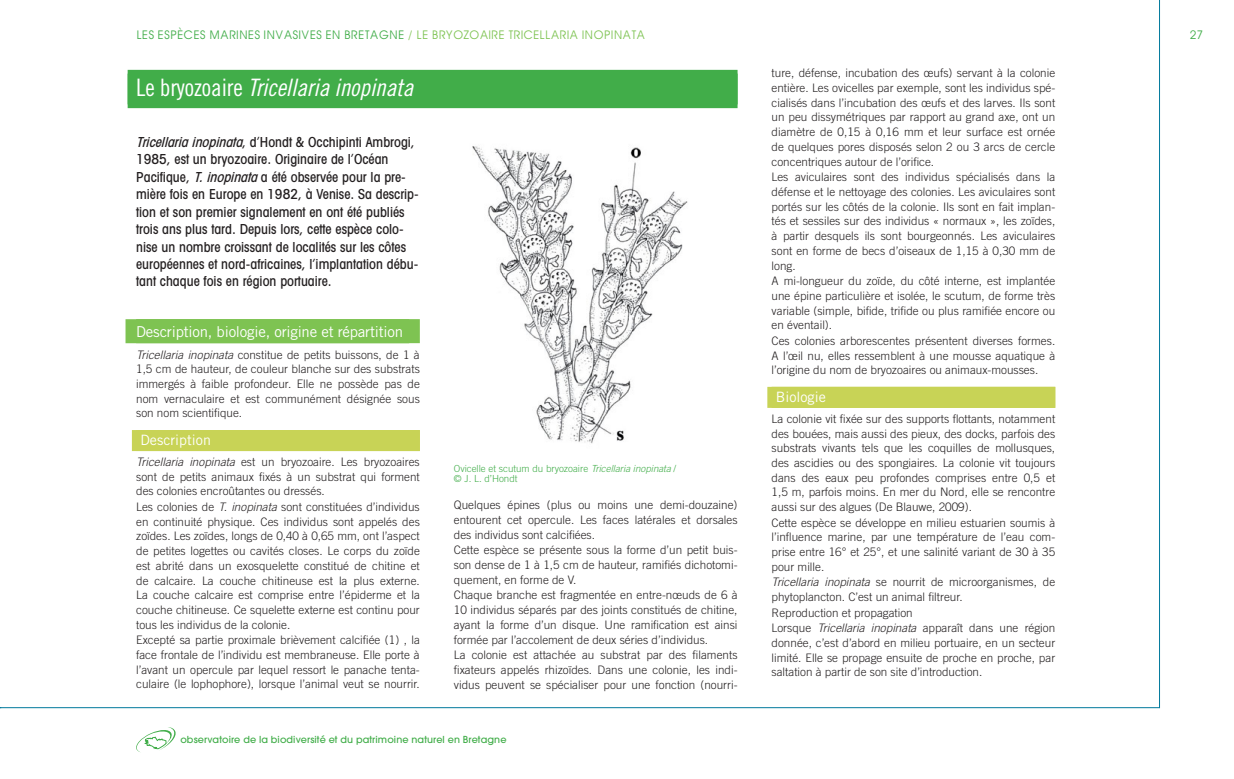
<style>
.page{position:relative;width:1234px;height:779px;background:#fff}
.page>*{position:absolute;margin:0;border:0;box-sizing:border-box;transform-origin:0 0}
.t1{font:24px "Trade Gothic Cond Eighteen Obl";letter-spacing:-.005em;color:#fff}
.t2{font:15px "Trade Gothic";letter-spacing:-.015em;color:#fff}
.t3{font:14.25px "Trade Gothic";color:#fff}
.t4{font:500 condensed 13.8px/17.4px "Avant Garde";color:#231f20}
.t5{font:12px "Avant Garde";color:#41ad49}
.t6{font:300 11.7px/14.9px "Trade Gothic";color:#231f20}
.t7{font:300 9.75px/10.5px "Trade Gothic";color:#41ad49}
.t8{font:500 9.6px "Avant Garde";letter-spacing:.01em;color:#41ad49}
.s1{color:#7ec352}
.s2{font-family:"Trade Gothic Cond Eighteen"}
.s3{font-style:italic}
</style>
<div class="page">
<svg style="left:136px;top:727px;width:40px;height:25px"></svg>
<hr style="left:0;top:706px;width:1158px;height:1px;background:#00799c">
<hr style="left:1158px;top:0;width:1px;height:707px;background:#00799c">
<div style="left:125px;top:319px;width:284px;height:24px;background:#7ec352"></div>
<div style="left:136px;top:319px;width:284px;height:24px;background:#7ec352"></div>
<div style="left:136px;top:430px;width:284px;height:21px;background:#c8d356"></div>
<div style="left:128px;top:74px;width:609px;height:34px;background:#41ad49"></div>
<div style="left:128px;top:70px;width:609px;height:34px;background:#41ad49"></div>
<div style="left:771px;top:386px;width:283px;height:21px;background:#c8d356"></div>
<img style="left:472px;top:146px;width:216px;height:298px">
<p class="t5" style="left:136px;top:30px;width:510px">LES ESPÈCES MARINES INVASIVES EN BRETAGNE <span class="s1">/ LE BRYOZOAIRE TRICELLARIA INOPINATA</span></p>
<p class="t5" style="left:1189px;top:30px;width:15px">27</p>
<p class="t1" style="left:136px;top:79px;width:279px"><span class="s2">Le bryozoaire</span> Tricellaria inopinata</p>
<p class="t4" style="left:136px;top:135px;width:284px"><span class="s3">Tricellaria inopinata</span>, d’Hondt &amp; Occhipinti Ambrogi, 1985, est un bryozoaire. Originaire de l’Océan Pacifique, <span class="s3">T.inopinata</span> a été observée pour la pre&shy;mière fois en Europe en 1982, à Venise. Sa descrip&shy;tion et son premier signalement en ont été publiés trois ans plus tard. Depuis lors, cette espèce colo&shy;nise un nombre croissant de localités sur les côtes européennes et nord-africaines, l’implantation débu&shy;tant chaque fois en région portuaire.</p>
<p class="t2" style="left:136px;top:326px;width:268px">Description, biologie, origine et répartition</p>
<p class="t6" style="left:136px;top:348px;width:285px;text-align:justify"><span class="s3">Tricellaria inopinata</span> constitue de petits buissons, de 1 à 1,5 cm de hauteur, de couleur blanche sur des substrats immergés à faible profondeur. Elle ne possède pas de nom vernaculaire et est communément désignée sous son nom scientifique.</p>
<p class="t3" style="left:140px;top:435px;width:72px">Description</p>
<p class="t6" style="left:136px;top:455px;width:285px"><span class="s3">Tricellaria inopinata</span> est un bryozoaire. Les bryozoaires sont de petits animaux fixés à un substrat qui forment des colonies encroûtantes ou dressés.<br>Les colonies de <span class="s3">T. inopinata</span> sont constituées d’individus en continuité physique. Ces individus sont appelés des zoïdes. Les zoïdes, longs de 0,40 à 0,65 mm, ont l’aspect de petites logettes ou cavités closes. Le corps du zoïde est abrité dans un exosquelette constitué de chitine et de calcaire. La couche chitineuse est la plus externe.<br>La couche calcaire est comprise entre l’épiderme et la couche chitineuse. Ce squelette externe est continu pour tous les individus de la colonie.<br>Excepté sa partie proximale brièvement calcifiée (1) , la face frontale de l’individu est membraneuse. Elle porte à l’avant un opercule par lequel ressort le panache tenta&shy;culaire (le lophophore), lorsque l’animal veut se nourrir.</p>
<p class="t7" style="left:454px;top:463px;width:224px">Ovicelle et scutum du bryozoaire <span class="s3">Tricellaria inopinata</span> / © J. L. d’Hondt</p>
<p class="t6" style="left:454px;top:498px;width:285px">Quelques épines (plus ou moins une demi-douzaine) entourent cet opercule. Les faces latérales et dorsales des individus sont calcifiées.<br>Cette espèce se présente sous la forme d’un petit buis&shy;son dense de 1 à 1,5 cm de hauteur, ramifiés dichotomi&shy;quement, en forme de V.<br>Chaque branche est fragmentée en entre-nœuds de 6 à 10 individus séparés par des joints constitués de chitine, ayant la forme d’un disque. Une ramification est ainsi formée par l’accolement de deux séries d’individus.<br>La colonie est attachée au substrat par des filaments fixateurs appelés rhizoïdes. Dans une colonie, les indi&shy;vidus peuvent se spécialiser pour une fonction (nourri-</p>
<p class="t8" style="left:180px;top:735px;width:327px">observatoire de la biodiversité et du patrimoine naturel en Bretagne</p>
<p class="t6" style="left:771px;top:67px;width:285px">ture, défense, incubation des œufs) servant à la colonie entière. Les ovicelles par exemple, sont les individus spé&shy;cialisés dans l’incubation des œufs et des larves. Ils sont un peu dissymétriques par rapport au grand axe, ont un diamètre de 0,15 à 0,16 mm et leur surface est ornée de quelques pores disposés selon 2 ou 3 arcs de cercle concentriques autour de l’orifice.<br>Les aviculaires sont des individus spécialisés dans la défense et le nettoyage des colonies. Les aviculaires sont portés sur les côtés de la colonie. Ils sont en fait implan&shy;tés et sessiles sur des individus « normaux », les zoïdes, à partir desquels ils sont bourgeonnés. Les aviculaires sont en forme de becs d’oiseaux de 1,15 à 0,30 mm de long.<br>A mi-longueur du zoïde, du côté interne, est implantée une épine particulière et isolée, le scutum, de forme très variable (simple, bifide, trifide ou plus ramifiée encore ou en éventail).<br>Ces colonies arborescentes présentent diverses formes.<br>A l’œil nu, elles ressemblent à une mousse aquatique à l’origine du nom de bryozoaires ou animaux-mousses.</p>
<p class="t3" style="left:775px;top:392px;width:51px">Biologie</p>
<p class="t6" style="left:771px;top:412px;width:285px">La colonie vit fixée sur des supports flottants, notamment des bouées, mais aussi des pieux, des docks, parfois des substrats vivants tels que les coquilles de mollusques, des ascidies ou des spongiaires. La colonie vit toujours dans des eaux peu profondes comprises entre 0,5 et 1,5 m, parfois moins. En mer du Nord, elle se rencontre aussi sur des algues (De Blauwe, 2009).<br>Cette espèce se développe en milieu estuarien soumis à l’influence marine, par une température de l’eau com&shy;prise entre 16° et 25°, et une salinité variant de 30 à 35 pour mille.<br><span class="s3">Tricellaria inopinata</span> se nourrit de microorganismes, de phytoplancton. C’est un animal filtreur.<br>Reproduction et propagation<br>Lorsque <span class="s3">Tricellaria inopinata</span> apparaît dans une région donnée, c’est d’abord en milieu portuaire, en un secteur limité. Elle se propage ensuite de proche en proche, par saltation à partir de son site d’introduction.</p>
</div>
